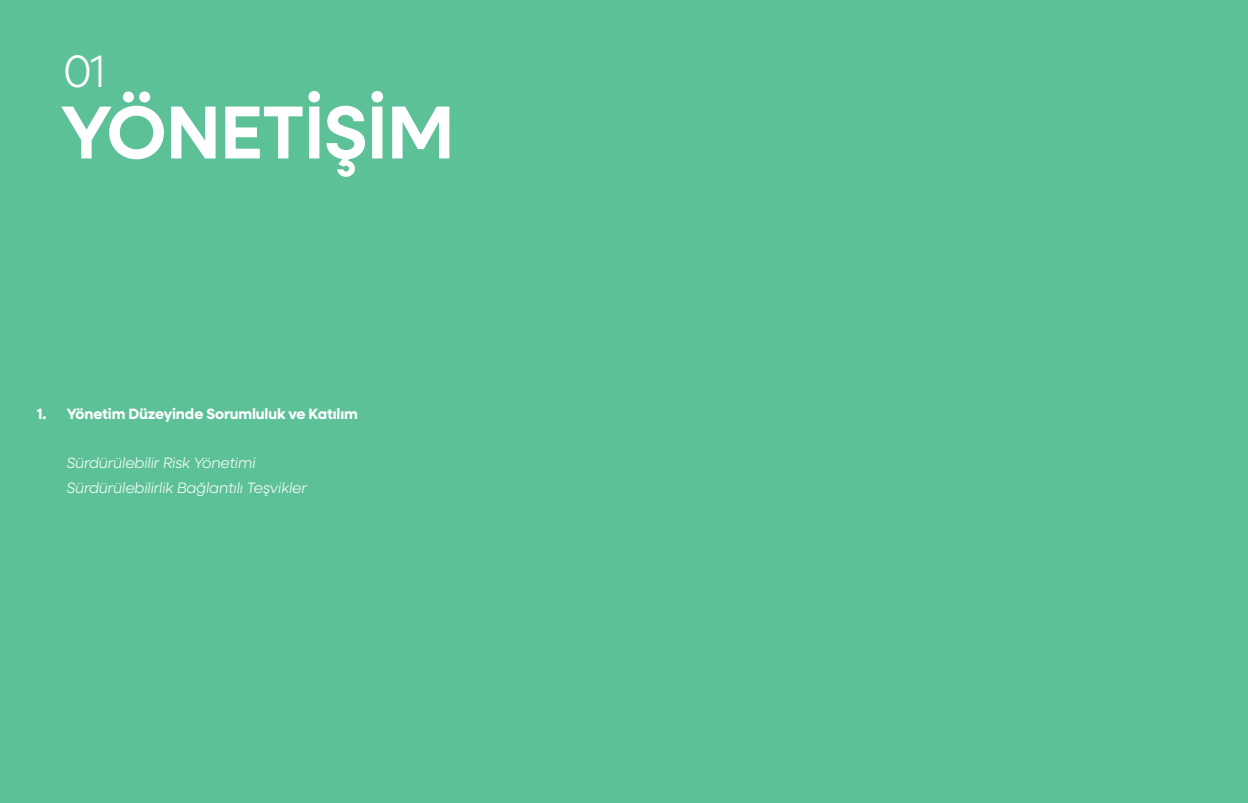
<style>
.page{position:relative;width:1248px;height:803px;background:#fff}
.page>*{position:absolute;margin:0;border:0;box-sizing:border-box;transform-origin:0 0}
.t1{font:600 75.1px "Neulis Sans";letter-spacing:-.01em;color:#fff}
.t2{font:300 45.5px "Neulis Sans";color:#fff}
.t3{font:italic 300 15px/24.8px "Neulis Sans";letter-spacing:-.01em;color:#fff}
.t4{font:700 15px "Neulis Sans";letter-spacing:-.01em;color:#fff}
</style>
<div class="page">
<div style="left:0;top:0;width:1247px;height:802px;background:#5dc198"></div>
<h2 class="t2" style="left:63px;top:40px;width:44px">01</h2>
<h1 class="t1" style="left:61px;top:77px;width:395px">YÖNETİŞİM</h1>
<p class="t4" style="left:37px;top:402px;width:322px">1. Yönetim Düzeyinde Sorumluluk ve Katılım</p>
<p class="t3" style="left:67px;top:450px;width:242px">Sürdürülebilir Risk Yönetimi<br>Sürdürülebilirlik Bağlantılı Teşvikler</p>
</div>
